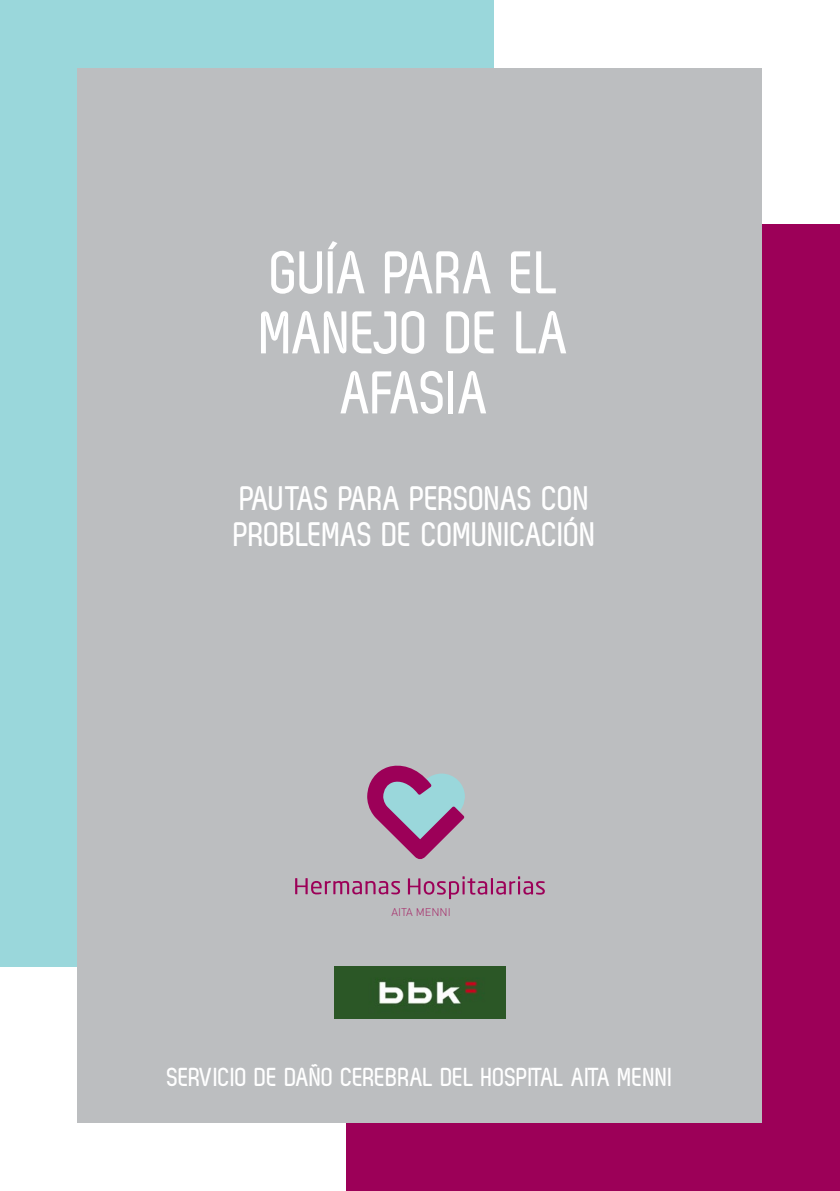
<style>
.page{position:relative;width:840px;height:1191px;background:#fff}
.page>*{position:absolute;margin:0;border:0;box-sizing:border-box;transform-origin:0 0}
.t1{font:700 60px/60px "Zag";color:#fff}
.t2{font:700 34px/36px "Zag";color:#fff}
.t3{font:700 26px "Zag";color:#fff}
.t4{font:300 11px "DIN Pro";color:#a52365}
</style>
<div class="page">
<div style="left:0;top:0;width:493px;height:967px;background:#9ad7db"></div>
<div style="left:346px;top:224px;width:493px;height:967px;background:#9c0058"></div>
<div style="left:77px;top:68px;width:685px;height:1055px;background:#bcbec0"></div>
<img style="left:334px;top:967px;width:171px;height:51px">
<svg style="left:367px;top:765px;width:98px;height:95px"></svg>
<svg style="left:295px;top:878px;width:105px;height:16px"></svg>
<svg style="left:407px;top:876px;width:137px;height:23px"></svg>
<h1 class="t1" style="left:271px;top:242px;width:164px">GUÍA PARA</h1>
<h1 class="t1" style="left:510px;top:242px;width:24px">EL</h1>
<h1 class="t1" style="left:261px;top:302px;width:29px">MANE</h1>
<h1 class="t1" style="left:341px;top:302px;width:201px;text-indent:33px">JODE LA<br>AFASIA</h1>
<p class="t2" style="left:234px;top:480px;width:364px">PAUTAS PARA PERSONAS CON<br>PROBLEMAS DE COMUNICACIÓN</p>
<p class="t4" style="left:391px;top:904px;width:61px">AITA MENNI</p>
<p class="t3" style="left:167px;top:1062px;width:507px">SERVICIO DE DAÑO CEREBRAL DEL HOSPITAL AITA MENNI</p>
</div>
